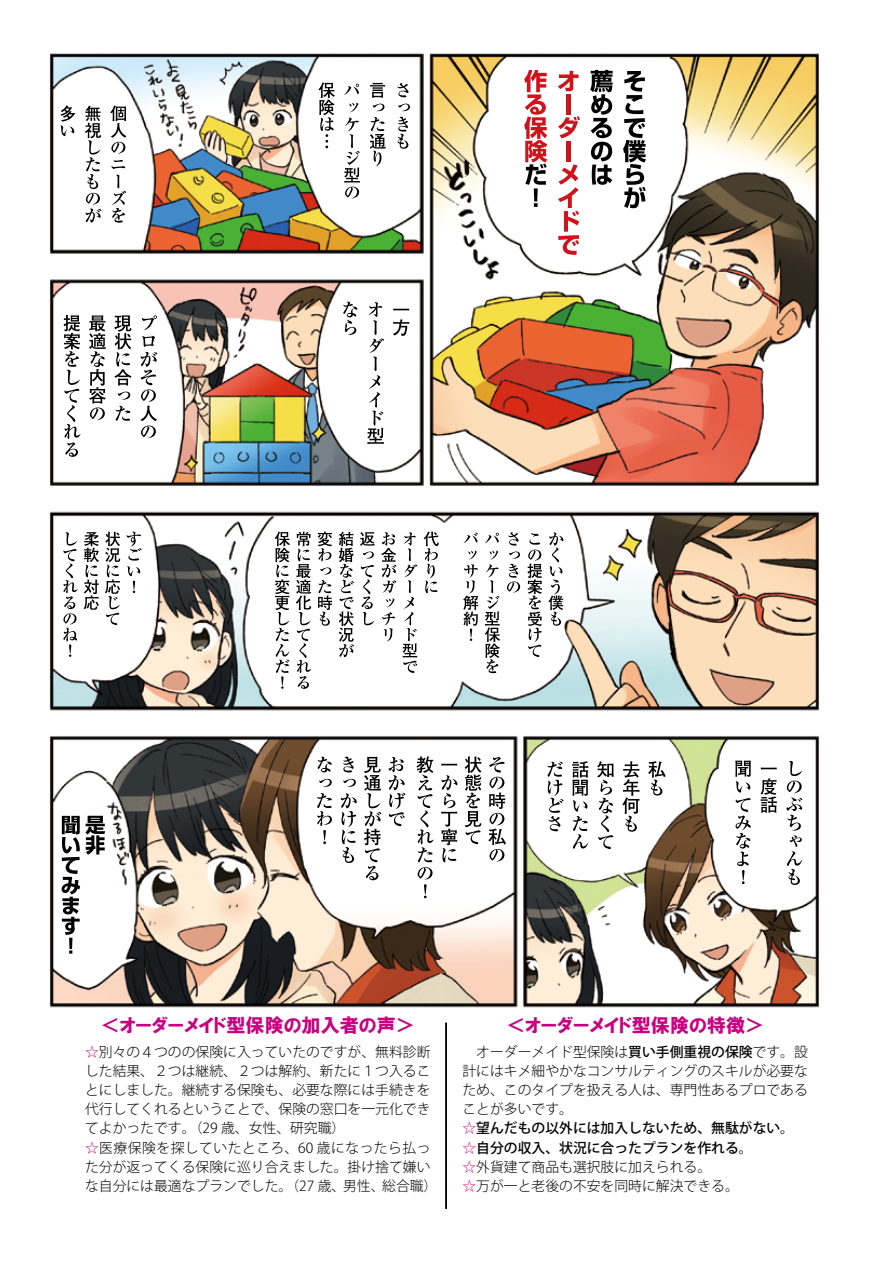
<style>
.page{position:relative;width:893px;height:1263px;background:#fff}
.page>*{position:absolute;margin:0;border:0;box-sizing:border-box;transform-origin:0 0}
.t1{font:19.2px "HGP Soei Kakugothic UB";color:#c60080}
.t2{font:300 13.8px/19.2px "Koz Go Pr 6 N";color:#000}
.t3{font:300 13.8px "Koz Go Pr 6 N";letter-spacing:.035em;color:#000}
.s1{color:#c60080}
.s2{font-weight:500}
</style>
<div class="page">
<img style="left:50px;top:53px;width:769px;height:1157px">
<svg style="left:623px;top:71px;width:23px;height:137px"></svg>
<svg style="left:590px;top:70px;width:23px;height:115px"></svg>
<svg style="left:558px;top:71px;width:21px;height:20px"></svg>
<div style="left:566px;top:94px;width:5px;height:21px;background:#d0121b"></div>
<svg style="left:558px;top:116px;width:22px;height:22px"></svg>
<div style="left:566px;top:141px;width:5px;height:20px;background:#d0121b"></div>
<svg style="left:558px;top:164px;width:21px;height:91px"></svg>
<svg style="left:524px;top:70px;width:23px;height:137px"></svg>
<svg style="left:397px;top:83px;width:11px;height:14px"></svg>
<svg style="left:398px;top:104px;width:12px;height:7px"></svg>
<svg style="left:398px;top:117px;width:10px;height:32px"></svg>
<svg style="left:370px;top:83px;width:15px;height:15px"></svg>
<svg style="left:373px;top:104px;width:11px;height:7px"></svg>
<svg style="left:370px;top:117px;width:16px;height:49px"></svg>
<svg style="left:344px;top:84px;width:15px;height:11px"></svg>
<svg style="left:349px;top:103px;width:9px;height:9px"></svg>
<svg style="left:344px;top:118px;width:16px;height:81px"></svg>
<svg style="left:318px;top:82px;width:17px;height:66px"></svg>
<svg style="left:548px;top:532px;width:15px;height:94px"></svg>
<svg style="left:527px;top:533px;width:15px;height:124px"></svg>
<svg style="left:507px;top:532px;width:13px;height:61px"></svg>
<svg style="left:485px;top:533px;width:14px;height:10px"></svg>
<svg style="left:485px;top:551px;width:15px;height:122px"></svg>
<svg style="left:464px;top:533px;width:14px;height:10px"></svg>
<svg style="left:463px;top:551px;width:15px;height:90px"></svg>
<svg style="left:424px;top:532px;width:15px;height:61px"></svg>
<svg style="left:403px;top:532px;width:14px;height:141px"></svg>
<svg style="left:381px;top:532px;width:15px;height:109px"></svg>
<svg style="left:360px;top:532px;width:15px;height:27px"></svg>
<svg style="left:361px;top:565px;width:13px;height:60px"></svg>
<svg style="left:339px;top:532px;width:15px;height:125px"></svg>
<svg style="left:318px;top:532px;width:14px;height:29px"></svg>
<svg style="left:320px;top:567px;width:11px;height:7px"></svg>
<svg style="left:318px;top:580px;width:14px;height:46px"></svg>
<svg style="left:296px;top:532px;width:15px;height:157px"></svg>
<svg style="left:275px;top:531px;width:15px;height:158px"></svg>
<svg style="left:127px;top:532px;width:15px;height:61px"></svg>
<svg style="left:105px;top:532px;width:15px;height:93px"></svg>
<svg style="left:84px;top:532px;width:15px;height:78px"></svg>
<svg style="left:63px;top:532px;width:15px;height:125px"></svg>
<svg style="left:393px;top:309px;width:16px;height:1px"></svg>
<svg style="left:393px;top:319px;width:16px;height:17px"></svg>
<svg style="left:367px;top:302px;width:17px;height:142px"></svg>
<svg style="left:343px;top:302px;width:14px;height:33px"></svg>
<svg style="left:786px;top:761px;width:16px;height:124px"></svg>
<svg style="left:761px;top:767px;width:16px;height:2px"></svg>
<svg style="left:760px;top:778px;width:17px;height:35px"></svg>
<svg style="left:735px;top:761px;width:16px;height:31px"></svg>
<svg style="left:736px;top:798px;width:15px;height:86px"></svg>
<svg style="left:648px;top:761px;width:18px;height:34px"></svg>
<svg style="left:622px;top:761px;width:17px;height:71px"></svg>
<svg style="left:597px;top:761px;width:17px;height:88px"></svg>
<svg style="left:572px;top:761px;width:16px;height:88px"></svg>
<svg style="left:547px;top:762px;width:16px;height:69px"></svg>
<svg style="left:488px;top:757px;width:18px;height:105px"></svg>
<svg style="left:465px;top:756px;width:16px;height:88px"></svg>
<svg style="left:441px;top:764px;width:16px;height:1px"></svg>
<svg style="left:441px;top:775px;width:16px;height:87px"></svg>
<svg style="left:416px;top:756px;width:18px;height:142px"></svg>
<svg style="left:389px;top:757px;width:16px;height:69px"></svg>
<svg style="left:364px;top:757px;width:17px;height:123px"></svg>
<svg style="left:343px;top:757px;width:11px;height:15px"></svg>
<svg style="left:343px;top:779px;width:13px;height:8px"></svg>
<svg style="left:341px;top:793px;width:16px;height:70px"></svg>
<svg style="left:318px;top:757px;width:14px;height:15px"></svg>
<svg style="left:319px;top:779px;width:13px;height:8px"></svg>
<svg style="left:317px;top:793px;width:15px;height:51px"></svg>
<svg style="left:142px;top:315px;width:15px;height:15px"></svg>
<svg style="left:140px;top:336px;width:17px;height:102px"></svg>
<svg style="left:114px;top:315px;width:18px;height:71px"></svg>
<svg style="left:118px;top:392px;width:12px;height:8px"></svg>
<svg style="left:115px;top:406px;width:15px;height:15px"></svg>
<svg style="left:89px;top:315px;width:17px;height:105px"></svg>
<svg style="left:64px;top:315px;width:17px;height:142px"></svg>
<svg style="left:110px;top:106px;width:17px;height:48px"></svg>
<svg style="left:112px;top:160px;width:13px;height:9px"></svg>
<svg style="left:112px;top:175px;width:14px;height:48px"></svg>
<svg style="left:85px;top:106px;width:16px;height:117px"></svg>
<svg style="left:60px;top:105px;width:15px;height:31px"></svg>
<svg style="left:62px;top:816px;width:43px;height:138px"></svg>
<div style="left:446px;top:1023px;width:1px;height:186px;border:1px solid #000"></div>
<h1 class="t1" style="left:101px;top:1015px;width:316px">＜オーダーメイド型保険の加入者の声&lt;</h1>
<p class="t2" style="left:85px;top:1042px;width:347px"><span class="s1">☆</span>別々の４つのの保険に入っていたのですが、無料診断</p>
<p class="t2" style="left:85px;top:1062px;width:347px">した結果、２つは継続、２つは解約、新たに１つ入るこ</p>
<p class="t2" style="left:85px;top:1081px;width:347px">とにしました。継続する保険も、必要な際には手続きを</p>
<p class="t2" style="left:85px;top:1100px;width:347px">代行してくれるということで、保険の窓口を一元化でき</p>
<p class="t2" style="left:85px;top:1119px;width:262px">てよかったです。（29 歳、女性、研究職(</p>
<p class="t3" style="left:85px;top:1140px;width:347px"><span class="s1">☆</span>医療保険を探していたところ、60 歳になったら払っ</p>
<p class="t2" style="left:85px;top:1157px;width:347px">た分が返ってくる保険に巡り合えました。掛け捨て嫌い</p>
<p class="t2" style="left:382px;top:1176px;width:57px">総合職(</p>
<p class="t2" style="left:85px;top:1176px;width:262px">な自分には最適なプランでした。（27 歳、</p>
<p class="t2" style="left:343px;top:1176px;width:43px">男性、</p>
<h1 class="t1" style="left:506px;top:1015px;width:260px">＜オーダーメイド型保険の特徴&lt;</h1>
<p class="t2" style="left:462px;top:1042px;width:347px">　オーダーメイド型保険は<span class="s2">買い手側重視の保険</span>です。設計にはキメ細やかなコンサルティングのスキルが必要なため、このタイプを扱える人は、専門性あるプロであることが多いです。<br><span class="s1">☆</span><span class="s2">望んだもの以外には加入しないため、無駄がない。</span><span class="s1">☆</span><span class="s2">自分の収入、状況に合ったプランを作れる。<br></span><span class="s1">☆</span>外貨建て商品も選択肢に加えられる。<br><span class="s1">☆</span>万が一と老後の不安を同時に解決できる。</p>
</div>
